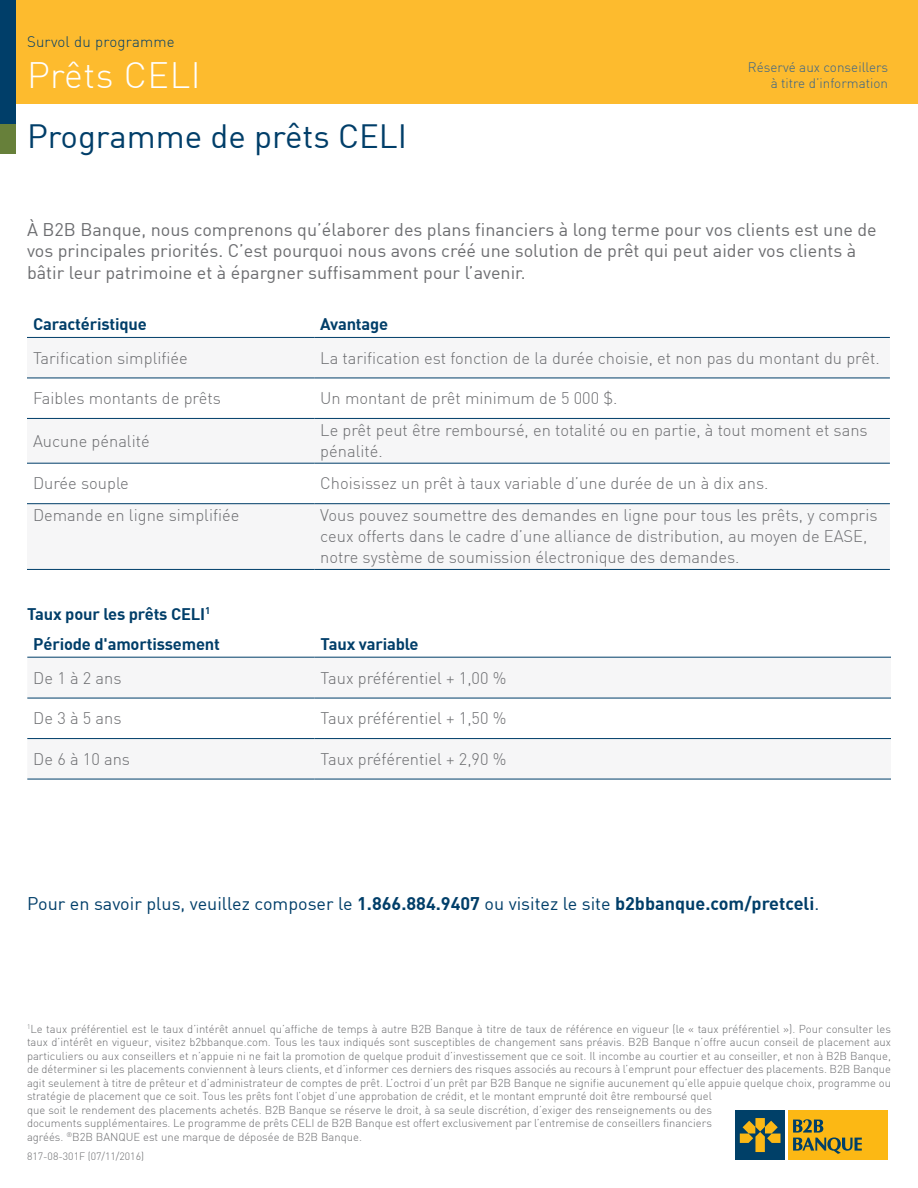
<style>
.page{position:relative;width:918px;height:1188px;background:#fff}
.page>*{position:absolute;margin:0;border:0;box-sizing:border-box;transform-origin:0 0}
.HEADING_-_Main{font:300 36px "DIN";letter-spacing:.015em;color:#fff}
.HEADING_-_Subheading{font:33px "DIN";color:#003e69}
.COPY_-_Intro__12pt{font:18px/21.6px "DIN";color:#6c6d70}
.COPY_-_Call_to_actio{font:18px "DIN";color:#003e69}
.COPY_-_Body__11pt__L{font:300 16.5px/21px "DIN";color:#6c6d70}
.COPY_-_Subheader__11{font:700 16.5px "DIN";letter-spacing:-.01em;color:#003e69}
.HEADING_-_Sell_Sheet{font:300 15px "DIN";letter-spacing:.015em;color:#003e69}
.HEADING_-_For_adviso{font:300 13.5px "DIN";color:#37638a}
.t1{font:300 11.25px/13.5px "DIN";color:#6c6d70}
.t2{font:300 10.5px "DIN";color:#6c6d70}
.s1{font-weight:700}
</style>
<div class="page">
<div style="left:0;top:0;width:16px;height:153px;background:#67803a"></div>
<div style="left:0;top:0;width:918px;height:104px;background:#fdbb2e"></div>
<div style="left:0;top:0;width:15px;height:123px;background:#003e69"></div>
<div style="left:735px;top:1110px;width:50px;height:50px;background:#004068"></div>
<svg style="left:740px;top:1118px;width:41px;height:34px"></svg>
<div style="left:788px;top:1110px;width:100px;height:50px;background:#fcb814"></div>
<svg style="left:793px;top:1119px;width:69px;height:35px"></svg>
<svg style="left:27px;top:377px;width:863px;height:192px;fill:#f6f6f7"></svg>
<hr style="left:27px;top:337px;width:287px;height:1px;background:#003e69">
<hr style="left:314px;top:337px;width:576px;height:1px;background:#003e69">
<hr style="left:27px;top:378px;width:287px;height:1px;background:#003e69">
<hr style="left:314px;top:378px;width:576px;height:1px;background:#003e69">
<hr style="left:27px;top:418px;width:287px;height:1px;background:#003e69">
<hr style="left:314px;top:418px;width:576px;height:1px;background:#003e69">
<hr style="left:27px;top:463px;width:287px;height:1px;background:#003e69">
<hr style="left:314px;top:463px;width:576px;height:1px;background:#003e69">
<hr style="left:27px;top:503px;width:287px;height:1px;background:#003e69">
<hr style="left:27px;top:569px;width:287px;height:1px;background:#003e69">
<hr style="left:314px;top:503px;width:576px;height:1px;background:#003e69">
<hr style="left:314px;top:569px;width:576px;height:1px;background:#003e69">
<svg style="left:27px;top:697px;width:864px;height:82px;fill:#f6f6f7"></svg>
<hr style="left:27px;top:657px;width:288px;height:1px;background:#003e69">
<hr style="left:315px;top:657px;width:576px;height:1px;background:#003e69">
<hr style="left:27px;top:698px;width:288px;height:1px;background:#003e69">
<hr style="left:315px;top:698px;width:576px;height:1px;background:#003e69">
<hr style="left:27px;top:738px;width:288px;height:1px;background:#003e69">
<hr style="left:315px;top:738px;width:576px;height:1px;background:#003e69">
<hr style="left:27px;top:779px;width:288px;height:1px;background:#003e69">
<hr style="left:315px;top:779px;width:576px;height:1px;background:#003e69">
<p class="HEADING_-_Sell_Sheet" style="left:27px;top:33px;width:149px">Survol du programme</p>
<p class="HEADING_-_Main" style="left:27px;top:53px;width:175px">Prêts CELI</p>
<p class="HEADING_-_Subheading" style="left:27px;top:115px;width:382px">Programme de prêts CELI</p>
<p class="HEADING_-_For_adviso" style="left:748px;top:59px;width:142px">Réservé aux conseillers</p>
<p class="HEADING_-_For_adviso" style="left:771px;top:75px;width:119px">à titre d’information</p>
<p class="COPY_-_Intro__12pt" style="left:27px;top:218px;width:851px">À B2B Banque, nous comprenons qu’élaborer des plans financiers à long terme pour vos clients est une de vos principales priorités. C’est pourquoi nous avons créé une solution de prêt qui peut aider vos clients à bâtir leur patrimoine et à épargner suffisamment pour l’avenir.</p>
<p class="COPY_-_Subheader__11" style="left:33px;top:313px;width:115px">Caractéristique</p>
<p class="COPY_-_Subheader__11" style="left:320px;top:313px;width:69px">Avantage</p>
<p class="COPY_-_Body__11pt__L" style="left:33px;top:347px;width:156px">Tarification simplifiée</p>
<p class="COPY_-_Body__11pt__L" style="left:320px;top:347px;width:561px">La tarification est fonction de la durée choisie, et non pas du montant du prêt.</p>
<p class="COPY_-_Body__11pt__L" style="left:33px;top:387px;width:189px">Faibles montants de prêts</p>
<p class="COPY_-_Body__11pt__L" style="left:320px;top:387px;width:299px">Un montant de prêt minimum de 5 000 $.</p>
<p class="COPY_-_Body__11pt__L" style="left:33px;top:430px;width:118px">Aucune pénalité</p>
<p class="COPY_-_Body__11pt__L" style="left:320px;top:420px;width:549px">Le prêt peut être remboursé, en totalité ou en partie, à tout moment et sans pénalité.</p>
<p class="COPY_-_Body__11pt__L" style="left:33px;top:473px;width:97px">Durée souple</p>
<p class="COPY_-_Body__11pt__L" style="left:320px;top:473px;width:450px">Choisissez un prêt à taux variable d’une durée de un à dix ans.</p>
<p class="COPY_-_Body__11pt__L" style="left:33px;top:505px;width:208px">Demande en ligne simplifiée</p>
<p class="COPY_-_Body__11pt__L" style="left:320px;top:505px;width:559px">Vous pouvez soumettre des demandes en ligne pour tous les prêts, y compris ceux offerts dans le cadre d’une alliance de distribution, au moyen de EASE, notre système de soumission électronique des demandes.</p>
<p class="COPY_-_Subheader__11" style="left:27px;top:603px;width:185px">Taux pour les prêts CELI<sup>1</sup></p>
<p class="COPY_-_Subheader__11" style="left:33px;top:633px;width:188px">Période d'amortissement</p>
<p class="COPY_-_Subheader__11" style="left:321px;top:633px;width:100px">Taux variable</p>
<p class="COPY_-_Body__11pt__L" style="left:33px;top:667px;width:90px">De 1 à 2 ans</p>
<p class="COPY_-_Body__11pt__L" style="left:321px;top:667px;width:187px">Taux préférentiel + 1,00 %</p>
<p class="COPY_-_Body__11pt__L" style="left:33px;top:708px;width:90px">De 3 à 5 ans</p>
<p class="COPY_-_Body__11pt__L" style="left:321px;top:708px;width:187px">Taux préférentiel + 1,50 %</p>
<p class="COPY_-_Body__11pt__L" style="left:33px;top:748px;width:98px">De 6 à 10 ans</p>
<p class="COPY_-_Body__11pt__L" style="left:321px;top:748px;width:187px">Taux préférentiel + 2,90 %</p>
<p class="COPY_-_Call_to_actio" style="left:27px;top:892px;width:794px">Pour en savoir plus, veuillez composer le <span class="s1">1.866.884.9407</span> ou visitez le site <span class="s1">b2bbanque.com/pretceli</span>.</p>
<p class="t1" style="left:27px;top:1022px;width:866px"><sup>1</sup>Le taux préférentiel est le taux d’intérêt annuel qu’affiche de temps à autre B2B Banque à titre de taux de référence en vigueur (le « taux préférentiel »). Pour consulter les taux d’intérêt en vigueur, visitez b2bbanque.com. Tous les taux indiqués sont susceptibles de changement sans préavis. B2B Banque n’offre aucun conseil de placement aux particuliers ou aux conseillers et n’appuie ni ne fait la promotion de quelque produit d’investissement que ce soit. Il incombe au courtier et au conseiller, et non à B2B Banque, de déterminer si les placements conviennent à leurs clients, et d’informer ces derniers des risques associés au recours à l’emprunt pour effectuer des placements. B2B Banque agit seulement à titre de prêteur et d’administrateur de comptes de prêt. L’octroi d’un prêt par B2B Banque ne signifie aucunement qu’elle appuie quelque choix, programme ou stratégie de placement que ce soit. Tous les prêts font l’objet d’une approbation de crédit, et le montant emprunté doit être remboursé quel<br>que soit le rendement des placements achetés. B2B Banque se réserve le droit, à sa seule discrétion, d’exiger des renseignements ou des<br>documents supplémentaires. Le programme de prêts CELI de B2B Banque est offert exclusivement par l’entremise de conseillers financiers<br>agréés. <sup>®</sup>B2B BANQUE est une marque de déposée de B2B Banque.</p>
<p class="t2" style="left:27px;top:1150px;width:119px">817-08-301F (07/11/2016)</p>
</div>
